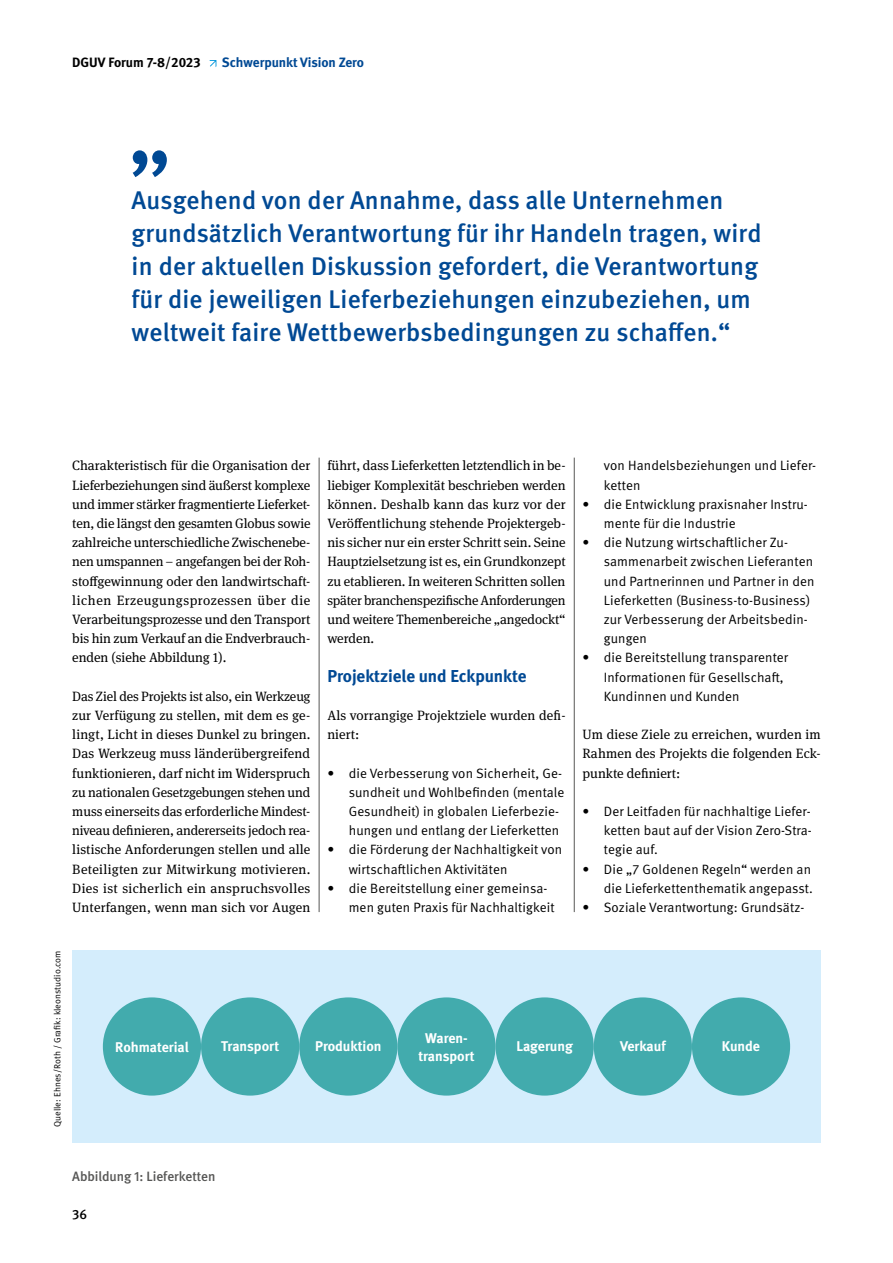
<style>
.page{position:relative;width:893px;height:1263px;background:#fff}
.page>*{position:absolute;margin:0;border:0;box-sizing:border-box;transform-origin:0 0}
.t1{font:500 25.5px/33px "DGUV Meta";letter-spacing:.01em;color:#004994}
.Zwischenheadline_Fli{font:700 17.25px "DGUV Meta";color:#004994}
.t2{font:700 14.1px/18.3px "DGUV Meta";color:#fff;text-align:center}
.Fließtext_book_9pt{font:13.5px/19.2px "DGUV Meta Serif";color:#000;text-align:justify}
.t3{font:13.5px/19.2px "DGUV Meta";letter-spacing:.01em;color:#000}
.Bildunterschrift{font:500 13.5px "DGUV Meta";color:#575756}
.t4{font:700 13.5px "DGUV Meta";letter-spacing:-.005em;color:#004994}
.t5{font:700 13.5px "DGUV Meta";color:#000}
.t6{font:500 13.5px "DGUV Meta";color:#000}
.t7{font:9px "DGUV Meta";letter-spacing:.01em;color:#000}
</style>
<div class="page">
<svg style="left:209px;top:60px;width:7px;height:7px"></svg>
<div style="left:72px;top:950px;width:749px;height:192px;background:#d4edfc"></div>
<div style="left:103px;top:997px;width:98px;height:98px;background:#42abad;border-radius:50%"></div>
<div style="left:201px;top:997px;width:98px;height:98px;background:#42abad;border-radius:50%"></div>
<div style="left:299px;top:997px;width:98px;height:98px;background:#42abad;border-radius:50%"></div>
<div style="left:397px;top:997px;width:99px;height:98px;background:#42abad;border-radius:50%"></div>
<div style="left:496px;top:997px;width:98px;height:98px;background:#42abad;border-radius:50%"></div>
<div style="left:594px;top:997px;width:98px;height:98px;background:#42abad;border-radius:50%"></div>
<div style="left:692px;top:997px;width:98px;height:98px;background:#42abad;border-radius:50%"></div>
<hr style="left:319px;top:458px;width:1px;height:454px;background:#575756">
<hr style="left:574px;top:458px;width:1px;height:454px;background:#575756">
<svg style="left:133px;top:150px;width:34px;height:27px"></svg>
<p class="t5" style="left:72px;top:54px;width:130px">DGUV Forum 7-8/2023</p>
<p class="t4" style="left:222px;top:54px;width:143px">Schwerpunkt Vision Zero</p>
<p class="t1" style="left:132px;top:184px;width:631px">Ausgehend von der Annahme, dass alle Unternehmen grundsätzlich Verantwortung für ihr Handeln tragen, wird in der aktuellen Diskussion gefordert, die Verantwortung für die jeweiligen Lieferbeziehungen einzubeziehen, um weltweit faire Wettbewerbsbedingungen zu schaffen.“</p>
<p class="Fließtext_book_9pt" style="left:72px;top:456px;width:240px">Charakteristisch für die Organisation der Lieferbeziehungen sind äußerst komplexe und immer stärker fragmentierte Lieferket&shy;ten, die längst den gesamten Globus sowie zahlreiche unterschiedliche Zwischenebe&shy;nen umspannen – angefangen bei der Roh&shy;stoffgewinnung oder den landwirtschaft&shy;lichen Erzeugungsprozessen über die Verarbeitungsprozesse und den Transport bis hin zum Verkauf an die Endverbrauch&shy;enden (siehe Abbildung 1).</p>
<p class="Fließtext_book_9pt" style="left:72px;top:687px;width:240px">Das Ziel des Projekts ist also, ein Werkzeug zur Verfügung zu stellen, mit dem es ge&shy;lingt, Licht in dieses Dunkel zu bringen.<br>Das Werkzeug muss länderübergreifend funktionieren, darf nicht im Widerspruch zu nationalen Gesetzgebungen stehen und muss einerseits das erforderliche Mindest&shy;niveau definieren, andererseits jedoch rea&shy;listische Anforderungen stellen und alle Beteiligten zur Mitwirkung motivieren.<br>Dies ist sicherlich ein anspruchsvolles Unterfangen, wenn man sich vor Augen</p>
<p class="Fließtext_book_9pt" style="left:327px;top:456px;width:240px">führt, dass Lieferketten letztendlich in be&shy;liebiger Komplexität beschrieben werden können. Deshalb kann das kurz vor der Veröffentlichung stehende Projektergeb&shy;nis sicher nur ein erster Schritt sein. Seine Hauptzielsetzung ist es, ein Grundkonzept zu etablieren. In weiteren Schritten sollen später branchenspezifische Anforderungen und weitere Themenbereiche „angedockt“ werden.</p>
<h4 class="Zwischenheadline_Fli" style="left:327px;top:665px;width:201px">Projektziele und Eckpunkte</h4>
<p class="Fließtext_book_9pt" style="left:327px;top:706px;width:240px">Als vorrangige Projektziele wurden defi&shy;niert:</p>
<p class="t3" style="left:349px;top:764px;width:217px;text-indent:-21px">• die Verbesserung von Sicherheit, Ge&shy;sundheit und Wohlbefinden (mentale Gesundheit) in globalen Lieferbezie&shy;hungen und entlang der Lieferketten</p>
<p class="t3" style="left:349px;top:840px;width:215px;text-indent:-21px">• die Förderung der Nachhaltigkeit von wirtschaftlichen Aktivitäten</p>
<p class="t3" style="left:349px;top:879px;width:207px;text-indent:-21px">• die Bereitstellung einer gemeinsa&shy;men guten Praxis für Nachhaltigkeit</p>
<p class="t3" style="left:604px;top:456px;width:214px">von Handelsbeziehungen und Liefer&shy;ketten</p>
<p class="t3" style="left:604px;top:495px;width:206px;text-indent:-21px">• die Entwicklung praxisnaher Instru&shy;mente für die Industrie</p>
<p class="t3" style="left:604px;top:533px;width:212px;text-indent:-21px">• die Nutzung wirtschaftlicher Zu&shy;sammenarbeit zwischen Lieferanten und Partnerinnen und Partner in den<br>Lieferketten (Business-to-Business) zur Verbesserung der Arbeitsbedin&shy;gungen</p>
<p class="t3" style="left:604px;top:648px;width:186px;text-indent:-21px">• die Bereitstellung transparenter<br>Informationen für Gesellschaft,<br>Kundinnen und Kunden</p>
<p class="Fließtext_book_9pt" style="left:583px;top:725px;width:240px">Um diese Ziele zu erreichen, wurden im Rahmen des Projekts die folgenden Eck&shy;punkte definiert:</p>
<p class="t3" style="left:604px;top:802px;width:209px;text-align:justify;text-indent:-21px">• Der Leitfaden für nachhaltige Liefer&shy;ketten baut auf der Vision Zero-Stra&shy;tegie auf.</p>
<p class="t3" style="left:583px;top:860px;width:232px;text-align:right">• Die „7 Goldenen Regeln“ werden an die Lieferkettenthematik angepasst.</p>
<p class="t3" style="left:583px;top:898px;width:223px">• Soziale Verantwortung: Grundsätz-</p>
<p class="t7" style="left:52px;top:1127px;width:178px;rotate:-90deg">Quelle: Ehnes/Roth / Grafik: kleonstudio.com</p>
<p class="t2" style="left:115px;top:1038px;width:75px">Rohmaterial</p>
<p class="t2" style="left:221px;top:1037px;width:60px">Transport</p>
<p class="t2" style="left:315px;top:1037px;width:68px">Produktion</p>
<p class="t2" style="left:418px;top:1029px;width:58px">Waren&shy;transport</p>
<p class="t2" style="left:516px;top:1037px;width:58px">Lagerung</p>
<p class="t2" style="left:620px;top:1037px;width:47px">Verkauf</p>
<p class="t2" style="left:722px;top:1037px;width:40px">Kunde</p>
<p class="Bildunterschrift" style="left:72px;top:1168px;width:145px">Abbildung 1: Lieferketten</p>
<p class="t6" style="left:72px;top:1207px;width:16px">36</p>
</div>
